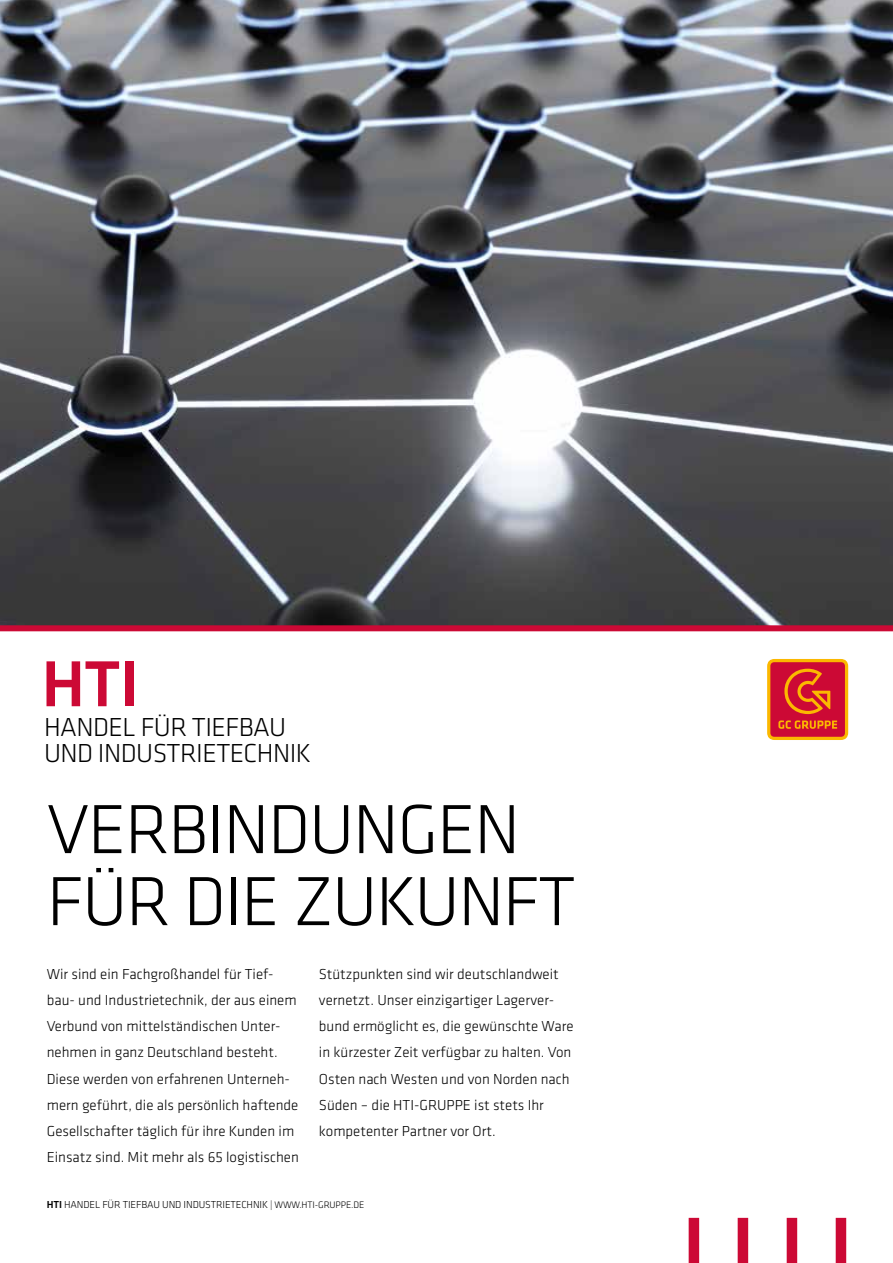
<style>
.page{position:relative;width:893px;height:1263px;background:#fff}
.page>*{position:absolute;margin:0;border:0;box-sizing:border-box;transform-origin:0 0}
.t1{font:300 72px/72px "GC Klavika";letter-spacing:-.02em;color:#000}
.t2{font:500 67.35px "GC Klavika";color:#cc0935}
.t3{font:300 27px/26.2px "GC Klavika";letter-spacing:-.02em;color:#000}
.t4{font:300 15px/26.2px "GC Klavika";color:#000}
.t5{font:300 10.5px "GC Klavika";letter-spacing:-.01em;color:#000}
.t6{font:300 9.75px "GC Klavika";color:#000}
.s1{font-weight:500}
.s2{font-size:9.75px}
</style>
<div class="page">
<img style="left:0;top:0;width:893px;height:625px">
<div style="left:689px;top:1218px;width:10px;height:45px;background:#cc0935"></div>
<div style="left:738px;top:1218px;width:10px;height:45px;background:#cc0935"></div>
<div style="left:787px;top:1218px;width:10px;height:45px;background:#cc0935"></div>
<div style="left:836px;top:1218px;width:10px;height:45px;background:#cc0935"></div>
<div style="left:767px;top:659px;width:81px;height:81px;background:#fbb800;border-radius:8px"></div>
<div style="left:770px;top:662px;width:75px;height:75px;background:#cc0935;border-radius:4px"></div>
<svg style="left:784px;top:669px;width:46px;height:45px"></svg>
<svg style="left:778px;top:720px;width:59px;height:9px"></svg>
<div style="left:0;top:625px;width:893px;height:6px;background:#cc0935"></div>
<h2 class="t2" style="left:41px;top:638px;width:30px">HTI</h2>
<h3 class="t3" style="left:44px;top:714px;width:269px">HAN DEL FÜR TIEFBAU<br>UND INDUSTRIETECHNIK</h3>
<h1 class="t1" style="left:47px;top:792px;width:530px">VERBINDUNGEN<br>FÜR DIE ZUKUNFT</h1>
<p class="t4" style="left:47px;top:960px;width:254px">Wir sind ein Fachgroßhandel für Tief&shy;bau- und Industrietechnik, der aus einem Verbund von mittelständischen Unter&shy;nehmen in ganz Deutschland besteht.<br>Diese werden von erfahrenen Unterneh&shy;mern geführt, die als persönlich haftende Gesellschafter täglich für ihre Kunden im Einsatz sind. Mit mehr als 65 logistischen</p>
<p class="t4" style="left:319px;top:960px;width:256px">Stützpunkten sind wir deutschlandweit vernetzt. Unser einzigartiger Lagerver&shy;bund ermöglicht es, die gewünschte Ware in kürzester Zeit verfügbar zu halten. Von Osten nach Westen und von Norden nach Süden – die HTI-Gruppe</p>
<p class="t4" style="left:319px;top:1091px;width:227px;text-indent:155px">ist stets Ihr kompetenter Partner vor Ort.</p>
<p class="t5" style="left:47px;top:1198px;width:238px"><span class="s1">HTI</span> HANDEL FÜR TIEFBAU UND INDUSTRIETECHNIK <span class="s2">| www</span></p>
<p class="t6" style="left:299px;top:1198px;width:26px">.hti-gruppe</p>
<p class="t6" style="left:351px;top:1198px;width:8px">.de</p>
</div>
